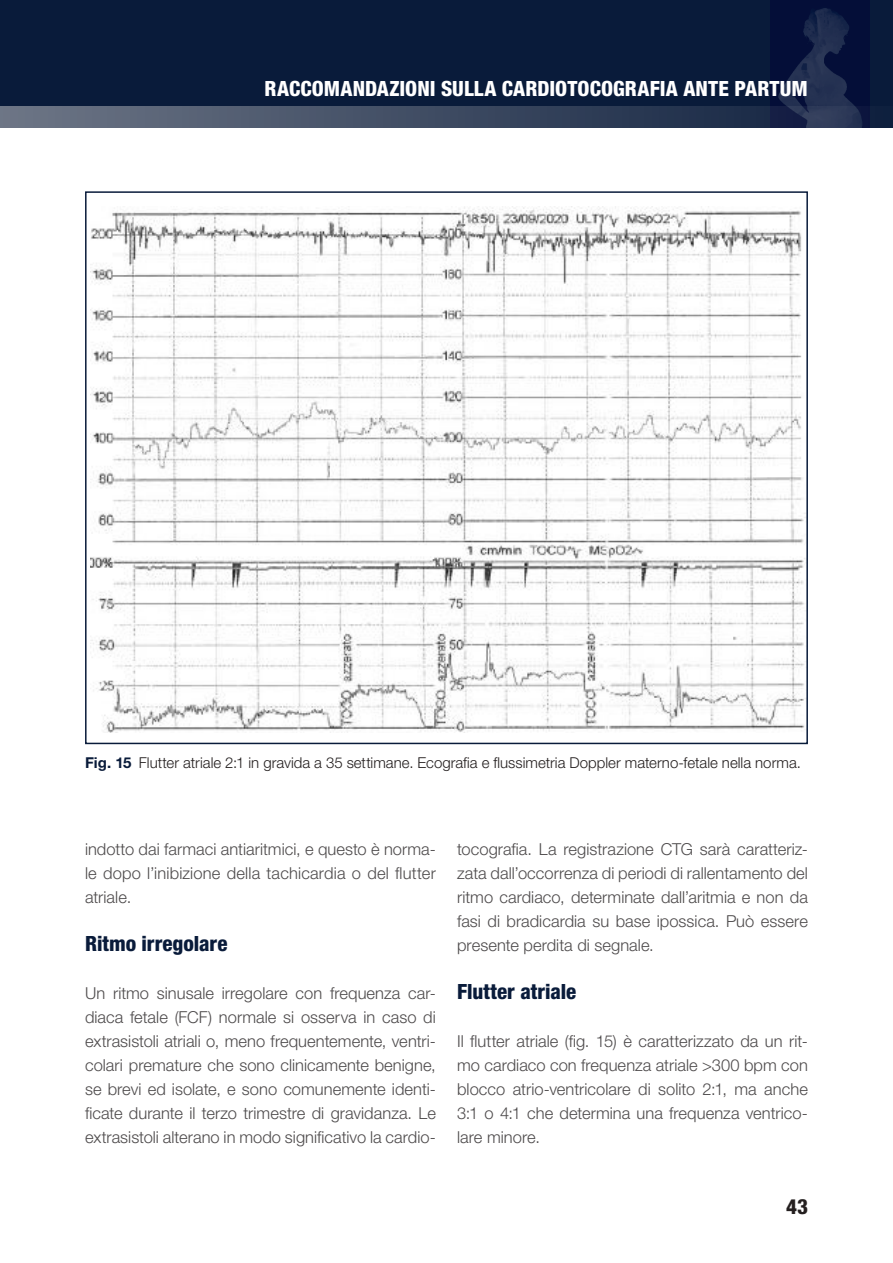
<style>
.page{position:relative;width:893px;height:1263px;background:#fff}
.page>*{position:absolute;margin:0;border:0;box-sizing:border-box;transform-origin:0 0}
.t1{font:800 condensed 21px "Helvetica Neue LT Std";letter-spacing:.005em;color:#fff}
.t2{font:800 condensed 21px "Helvetica Neue LT Std";color:#091b3a}
.t3{font:800 condensed 21px "Helvetica Neue LT Std";color:#241f1f}
.t4{font:300 16.5px/24px "Helvetica Neue LT Std";letter-spacing:.005em;color:#4e4b4c;text-align:justify}
.t5{font:300 15px "Helvetica Neue LT Std";color:#241f1f}
.s1{font-weight:700;color:#091b3a}
</style>
<div class="page">
<div style="left:0;top:0;width:893px;height:128px;background:#091b3a"></div>
<img style="left:771px;top:0;width:98px;height:106px">
<svg style="left:0;top:106px;width:862px;height:22px"></svg>
<img style="left:90px;top:206px;width:715px;height:526px">
<p class="t1" style="left:265px;top:75px;width:545px">RACCOMANDAZIONI SULLA CARDIOTOCOGRAFIA ANTE PARTUM</p>
<p class="t5" style="left:85px;top:753px;width:717px"><span class="s1">Fig. 15</span> Flutter atriale 2:1 in gravida a 35 settimane. Ecografia e flussimetria Doppler materno-fetale nella norma.</p>
<p class="t4" style="left:85px;top:837px;width:352px">indotto dai farmaci antiaritmici, e questo è norma‑ le dopo l’inibizione della tachicardia o del flutter atriale.</p>
<p class="t2" style="left:85px;top:930px;width:144px">Ritmo irregolare</p>
<p class="t4" style="left:85px;top:981px;width:352px">Un ritmo sinusale irregolare con frequenza car‑ diaca fetale (FCF) normale si osserva in caso di extrasistoli atriali o, meno frequentemente, ventri‑ colari premature che sono clinicamente benigne, se brevi ed isolate, e sono comunemente identi‑ ficate durante il terzo trimestre di gravidanza. Le extrasistoli alterano in modo significativo la cardio‑</p>
<p class="t4" style="left:457px;top:837px;width:352px">tocografia. La registrazione CTG sarà caratteriz‑ zata dall’occorrenza di periodi di rallentamento del ritmo cardiaco, determinate dall’aritmia e non da fasi di bradicardia su base ipossica. Può essere presente perdita di segnale.</p>
<p class="t2" style="left:457px;top:978px;width:121px">Flutter atriale</p>
<p class="t4" style="left:457px;top:1029px;width:352px">Il flutter atriale (fig. 15) è caratterizzato da un rit‑ mo cardiaco con frequenza atriale &gt;300 bpm con blocco atrio-ventricolare di solito 2:1, ma anche 3:1 o 4:1 che determina una frequenza ventrico‑ lare minore.</p>
<p class="t3" style="left:786px;top:1194px;width:23px">43</p>
</div>
